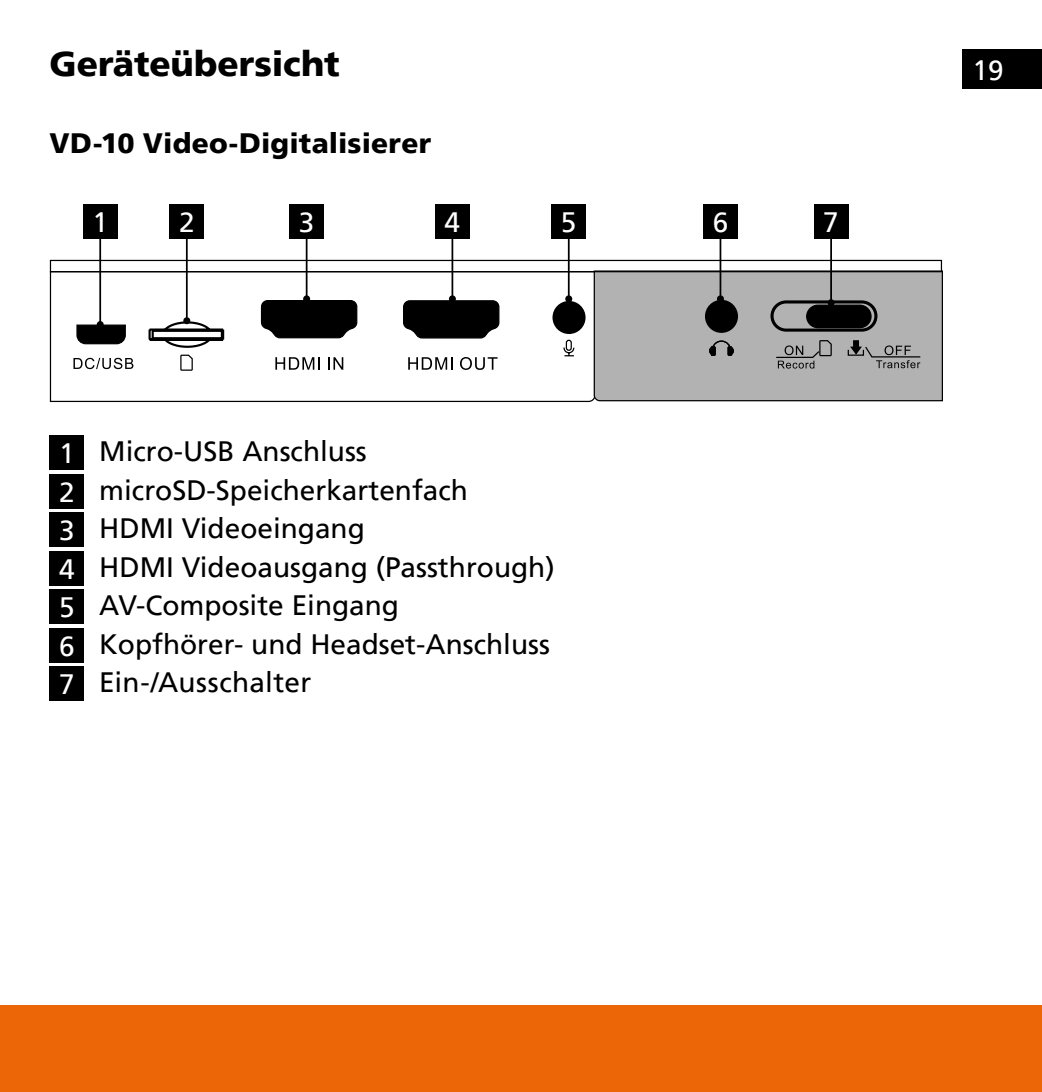
<style>
.page{position:relative;width:1042px;height:1092px;background:#fff}
.page>*{position:absolute;margin:0;border:0;box-sizing:border-box;transform-origin:0 0}
.t1{font:900 35px "Frutiger LT";letter-spacing:-.005em;color:#000}
.t2{font:28px/38.5px "Frutiger LT";color:#000}
.t3{font:900 28px "Frutiger LT";letter-spacing:.005em;color:#000}
.t4{font:28px/38.5px "Frutiger LT";color:#fff;text-align:justify}
</style>
<div class="page">
<div style="left:0;top:1005px;width:1042px;height:86px;background:#ec6608"></div>
<div style="left:962px;top:50px;width:80px;height:39px;background:#000"></div>
<div style="left:50px;top:435px;width:34px;height:35px;background:#000"></div>
<div style="left:50px;top:473px;width:34px;height:35px;background:#000"></div>
<div style="left:50px;top:512px;width:34px;height:35px;background:#000"></div>
<div style="left:50px;top:550px;width:34px;height:35px;background:#000"></div>
<div style="left:50px;top:589px;width:34px;height:35px;background:#000"></div>
<div style="left:50px;top:627px;width:34px;height:35px;background:#000"></div>
<div style="left:50px;top:666px;width:34px;height:35px;background:#000"></div>
<svg style="left:49px;top:270px;width:544px;height:132px"></svg>
<svg style="left:260px;top:299px;width:98px;height:40px"></svg>
<svg style="left:402px;top:299px;width:98px;height:40px"></svg>
<svg style="left:76px;top:324px;width:50px;height:21px"></svg>
<div style="left:553px;top:302px;width:31px;height:31px;background:#000;border-radius:50%"></div>
<div style="left:552px;top:301px;width:33px;height:33px;border:2px solid #000;border-radius:50%"></div>
<div style="left:50px;top:260px;width:892px;height:12px;border:1px solid #000"></div>
<svg style="left:275px;top:357px;width:45px;height:12px"></svg>
<svg style="left:328px;top:357px;width:15px;height:12px"></svg>
<svg style="left:408px;top:357px;width:45px;height:12px"></svg>
<svg style="left:460px;top:357px;width:37px;height:13px"></svg>
<svg style="left:147px;top:320px;width:78px;height:51px"></svg>
<svg style="left:73px;top:358px;width:60px;height:11px"></svg>
<svg style="left:563px;top:271px;width:379px;height:129px"></svg>
<hr style="left:99px;top:220px;width:2px;height:104px;background:#000">
<div style="left:97px;top:321px;width:7px;height:7px;background:#000;border-radius:50%"></div>
<hr style="left:186px;top:216px;width:2px;height:105px;background:#000">
<div style="left:183px;top:317px;width:7px;height:7px;background:#000;border-radius:50%"></div>
<hr style="left:306px;top:216px;width:1px;height:83px;background:#000">
<div style="left:303px;top:295px;width:7px;height:7px;background:#000;border-radius:50%"></div>
<hr style="left:451px;top:216px;width:2px;height:83px;background:#000">
<div style="left:449px;top:295px;width:7px;height:7px;background:#000;border-radius:50%"></div>
<hr style="left:568px;top:216px;width:1px;height:83px;background:#000">
<div style="left:565px;top:295px;width:7px;height:7px;background:#000;border-radius:50%"></div>
<hr style="left:719px;top:216px;width:2px;height:83px;background:#000">
<div style="left:717px;top:295px;width:7px;height:7px;background:#000;border-radius:50%"></div>
<hr style="left:830px;top:220px;width:2px;height:83px;background:#000">
<div style="left:827px;top:299px;width:7px;height:7px;background:#000;border-radius:50%"></div>
<div style="left:814px;top:204px;width:34px;height:35px;background:#000"></div>
<div style="left:83px;top:204px;width:35px;height:35px;background:#000"></div>
<div style="left:169px;top:204px;width:35px;height:35px;background:#000"></div>
<div style="left:289px;top:204px;width:35px;height:35px;background:#000"></div>
<div style="left:435px;top:204px;width:35px;height:35px;background:#000"></div>
<div style="left:551px;top:204px;width:35px;height:35px;background:#000"></div>
<div style="left:703px;top:204px;width:35px;height:35px;background:#000"></div>
<p class="t1" style="left:50px;top:42px;width:292px">Geräteübersicht</p>
<p class="t4" style="left:972px;top:51px;width:33px">19</p>
<p class="t3" style="left:50px;top:126px;width:383px">VD-10 Video-Digitalisierer</p>
<p class="t4" style="left:92px;top:203px;width:17px">1</p>
<p class="t4" style="left:179px;top:203px;width:17px">2</p>
<p class="t4" style="left:299px;top:203px;width:17px">3</p>
<p class="t4" style="left:445px;top:203px;width:17px">4</p>
<p class="t4" style="left:561px;top:203px;width:17px">5</p>
<p class="t4" style="left:712px;top:203px;width:17px">6</p>
<p class="t4" style="left:823px;top:203px;width:17px">7</p>
<p class="t4" style="left:59px;top:434px;width:17px">1<br>2<br>3<br>4<br>5<br>6<br>7</p>
<p class="t2" style="left:99px;top:432px;width:457px">Micro-USB Anschluss microSD-Speicherkartenfach<br>HDMI Videoeingang<br>HDMI Videoausgang (Passthrough)<br>AV-Composite Eingang<br>Kopfhörer- und Headset-Anschluss<br>Ein-/Ausschalter</p>
</div>
